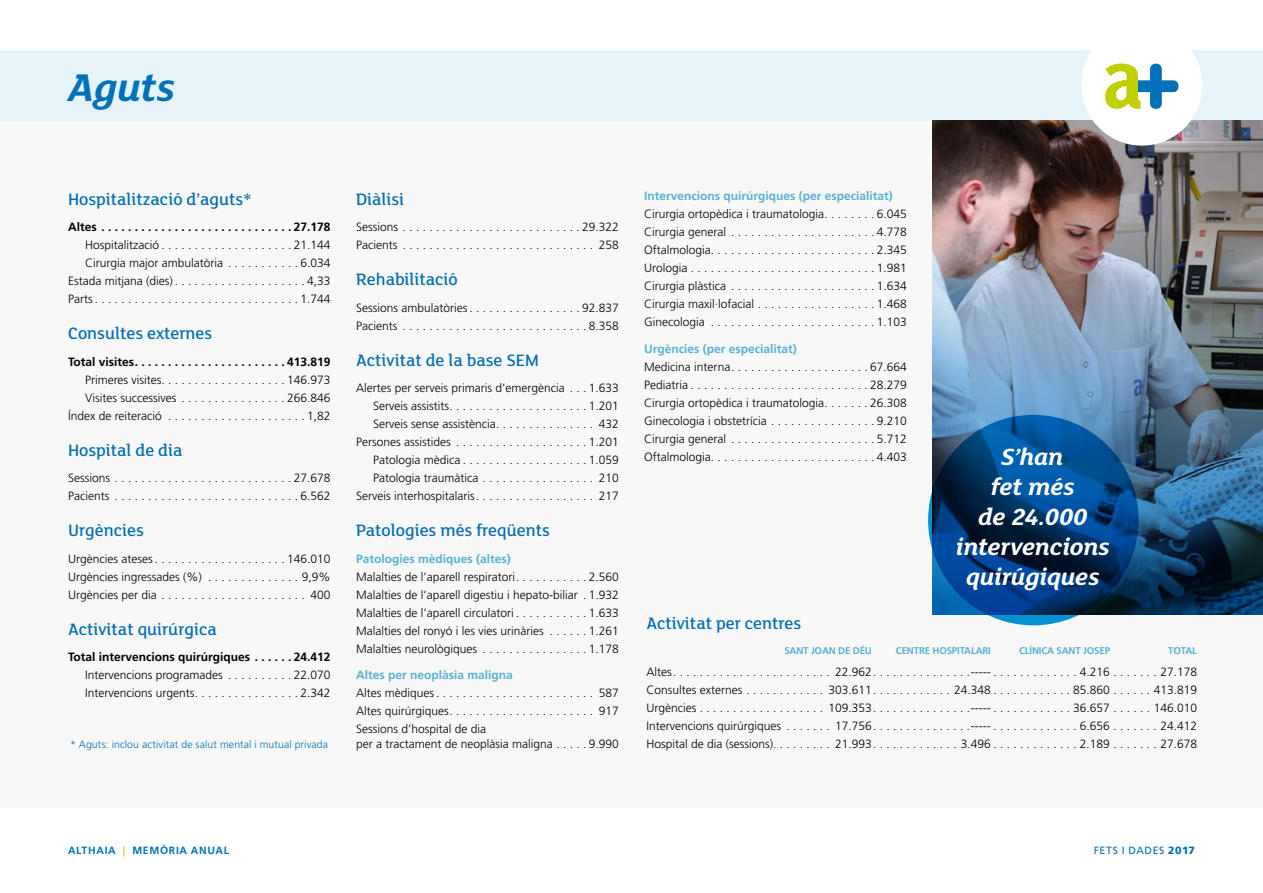
<style>
.page{position:relative;width:1263px;height:893px;background:#fff}
.page>*{position:absolute;margin:0;border:0;box-sizing:border-box;transform-origin:0 0}
.t1{font:italic 700 42px "FS Lola";letter-spacing:-.01em;color:#0071b9}
.t2{font:italic 700 25.5px/30px "FS Lola";letter-spacing:-.01em;color:#fff;text-align:center}
.t3{font:500 18px "FS Lola";color:#0071b9}
.t4{font:300 12px/18px "Frutiger LT Std";color:#000;text-align:justify}
.t5{font:700 12px "Frutiger LT Std";color:#000}
.t6{font:700 12px "Frutiger LT Std";color:#5ab7d9}
.t7{font:300 10.5px "Frutiger LT Std";letter-spacing:.01em;color:#0071b9}
.t8{font:700 10.5px "Frutiger LT Std";letter-spacing:.065em;color:#0071b9}
.t9{font:10.5px "Frutiger LT Std";letter-spacing:.055em;color:#0071b9}
.t10{font:700 9.75px "Frutiger LT Std";letter-spacing:-.02em;color:#5ab7d9}
.s1{font-weight:400;color:#c1ce00}
.s2{font-weight:900}
</style>
<div class="page">
<div style="left:0;top:106px;width:1263px;height:702px;background:#f8f8f8"></div>
<div style="left:0;top:50px;width:1263px;height:70px;background:#e6f4f9"></div>
<img style="left:932px;top:120px;width:331px;height:93px">
<img style="left:932px;top:213px;width:331px;height:401px">
<svg style="left:928px;top:415px;width:210px;height:210px"></svg>
<div style="left:1081px;top:24px;width:121px;height:122px;background:#fff;border-radius:50%"></div>
<svg style="left:1105px;top:64px;width:73px;height:45px"></svg>
<h1 class="t1" style="left:68px;top:59px;width:108px">Aguts</h1>
<h3 class="t3" style="left:68px;top:187px;width:185px">Hospitalització d’aguts*</h3>
<p class="t5" style="left:68px;top:220px;width:264px">Altes . . . . . . . . . . . . . . . . . . . . . . . . . . . . 27.178</p>
<p class="t4" style="left:68px;top:236px;width:264px;text-align:right">Hospitalització . . . . . . . . . . . . . . . . . . . 21. 144<br>Cirurgia major ambulatòria . . . . . . . . . . 6.034<br>Estada mitjana (dies) . . . . . . . . . . . . . . . . . . . 4,33<br>Parts . . . . . . . . . . . . . . . . . . . . . . . . . . . . . . 1. 744</p>
<h3 class="t3" style="left:68px;top:322px;width:146px">Consultes externes</h3>
<p class="t5" style="left:68px;top:355px;width:264px">Total visites . . . . . . . . . . . . . . . . . . . . . . 413.819</p>
<p class="t4" style="left:68px;top:371px;width:264px;text-align:right">Primeres visites. . . . . . . . . . . . . . . . . . . 146.973<br>Visites successives . . . . . . . . . . . . . . . 266. 846<br>Índex de reiteració . . . . . . . . . . . . . . . . . . . . 1,82</p>
<h3 class="t3" style="left:68px;top:438px;width:116px">Hospital de dia</h3>
<p class="t4" style="left:68px;top:469px;width:264px">Sessions . . . . . . . . . . . . . . . . . . . . . . . . . . 27. 678<br>Pacients . . . . . . . . . . . . . . . . . . . . . . . . . . . 6. 562</p>
<h3 class="t3" style="left:68px;top:519px;width:77px">Urgències</h3>
<p class="t4" style="left:68px;top:550px;width:264px">Urgències ateses . . . . . . . . . . . . . . . . . . . 146. 010<br>Urgències ingressades (%) . . . . . . . . . . . . . . 9,9% Urgències per dia . . . . . . . . . . . . . . . . . . . . . . 400</p>
<h3 class="t3" style="left:68px;top:617px;width:150px">Activitat quirúrgica</h3>
<p class="t5" style="left:68px;top:650px;width:264px">Total intervencions quirúrgiques . . . . . 24.412</p>
<p class="t4" style="left:85px;top:666px;width:247px">Intervencions programades . . . . . . . . . 22. 070<br>Intervencions urgents . . . . . . . . . . . . . . . 2. 342</p>
<p class="t7" style="left:70px;top:739px;width:259px">* Aguts: inclou activitat de salut mental i mutual privada</p>
<h3 class="t3" style="left:356px;top:187px;width:50px">Diàlisi</h3>
<p class="t4" style="left:356px;top:218px;width:264px">Sessions . . . . . . . . . . . . . . . . . . . . . . . . . . 29. 322<br>Pacients . . . . . . . . . . . . . . . . . . . . . . . . . . . . . 258</p>
<h3 class="t3" style="left:356px;top:268px;width:103px">Rehabilitació</h3>
<p class="t4" style="left:356px;top:299px;width:264px">Sessions ambulatòries . . . . . . . . . . . . . . . . 92. 837<br>Pacients . . . . . . . . . . . . . . . . . . . . . . . . . . . 8. 358</p>
<h3 class="t3" style="left:356px;top:348px;width:184px">Activitat de la base SEM</h3>
<p class="t4" style="left:356px;top:379px;width:264px;text-align:right">Alertes per serveis primaris d’emergència . . 1. 633<br>Serveis assistits . . . . . . . . . . . . . . . . . . . . 1. 201<br>Serveis sense assistència . . . . . . . . . . . . . . . 432<br>Persones assistides . . . . . . . . . . . . . . . . . . . 1. 201<br>Patologia mèdica . . . . . . . . . . . . . . . . . . 1.059<br>Patologia traumàtica . . . . . . . . . . . . . . . . . 210<br>Serveis interhospitalaris . . . . . . . . . . . . . . . . . . 217</p>
<h3 class="t3" style="left:356px;top:519px;width:195px">Patologies més freqüents</h3>
<p class="t6" style="left:356px;top:552px;width:156px">Patologies mèdiques (altes)</p>
<p class="t4" style="left:356px;top:568px;width:264px">Malalties de l’aparell respiratori . . . . . . . . . . 2. 560<br>Malalties de l’aparell digestiu i hepato-biliar. 1.932<br>Malalties de l’aparell circulatori . . . . . . . . . . 1. 633<br>Malalties del ronyó i les vies urinàries . . . . . 1.261<br>Malalties neurològiques . . . . . . . . . . . . . . . 1. 178</p>
<p class="t6" style="left:356px;top:668px;width:158px">Altes per neoplàsia maligna</p>
<p class="t4" style="left:356px;top:684px;width:264px">Altes mèdiques . . . . . . . . . . . . . . . . . . . . . . . . 587<br>Altes quirúrgiques . . . . . . . . . . . . . . . . . . . . . . 917<br>Sessions d’hospital de dia</p>
<p class="t4" style="left:356px;top:735px;width:264px">per a tractament de neoplàsia maligna . . . . 9. 990</p>
<p class="t6" style="left:644px;top:189px;width:250px">Intervencions quirúrgiques (per especialitat)</p>
<p class="t4" style="left:644px;top:205px;width:264px">Cirurgia ortopèdica i traumatologia . . . . . . . 6. 045<br>Cirurgia general . . . . . . . . . . . . . . . . . . . . . 4. 778<br>Oftalmologia . . . . . . . . . . . . . . . . . . . . . . . . 2. 345<br>Urologia . . . . . . . . . . . . . . . . . . . . . . . . . . . 1.981<br>Cirurgia plàstica . . . . . . . . . . . . . . . . . . . . . 1. 634<br>Cirurgia maxil·lofacial . . . . . . . . . . . . . . . . . 1.468<br>Ginecologia . . . . . . . . . . . . . . . . . . . . . . . . 1. 103</p>
<p class="t6" style="left:644px;top:342px;width:154px">Urgències (per especialitat)</p>
<p class="t4" style="left:644px;top:358px;width:264px">Medicina interna . . . . . . . . . . . . . . . . . . . . 67. 664<br>Pediatria . . . . . . . . . . . . . . . . . . . . . . . . . . 28.279<br>Cirurgia ortopèdica i traumatologia . . . . . . 26. 308<br>Ginecologia i obstetrícia . . . . . . . . . . . . . . . 9. 210<br>Cirurgia general . . . . . . . . . . . . . . . . . . . . . 5.712<br>Oftalmologia . . . . . . . . . . . . . . . . . . . . . . . . 4.403</p>
<h2 class="t2" style="left:956px;top:440px;width:155px">S’han<br>fet més<br>de 24.000 intervencions quirúgiques</h2>
<h3 class="t3" style="left:646px;top:611px;width:156px">Activitat per centres</h3>
<p class="t10" style="left:784px;top:645px;width:89px">SANT JOAN DE DÉU</p>
<p class="t10" style="left:896px;top:645px;width:97px">CENTRE HOSPITALARI</p>
<p class="t10" style="left:1019px;top:645px;width:92px">CLÍNICA SANT JOSEP</p>
<p class="t10" style="left:1168px;top:645px;width:30px">TOTAL</p>
<p class="t4" style="left:646px;top:663px;width:552px">Altes . . . . . . . . . . . . . . . . . . . . . . . . 22.962 . . . . . . . . . . . . . . ----- . . . . . . . . . . . . 4.216 . . . . . . . 27. 178<br>Consultes externes . . . . . . . . . . . . 303.611 . . . . . . . . . . . . 24.348 . . . . . . . . . . . 85.860 . . . . . . 413.819<br>Urgències . . . . . . . . . . . . . . . . . . . 109.353 . . . . . . . . . . . . . . ----- . . . . . . . . . . . 36.657 . . . . . . 146.010<br>Intervencions quirúrgiques . . . . . . . 17. 756 . . . . . . . . . . . . . . ----- . . . . . . . . . . . . 6. 656 . . . . . . . 24.412<br>Hospital de dia (sessions) . . . . . . . . . 21.993 . . . . . . . . . . . . . 3.496 . . . . . . . . . . . . 2. 189 . . . . . . . 27. 678</p>
<p class="t8" style="left:68px;top:844px;width:162px">ALTHAIA <span class="s1">|</span> MEMÒRIA ANUAL</p>
<p class="t9" style="left:1094px;top:844px;width:103px">FETS I DADES <span class="s2">2017</span></p>
</div>
